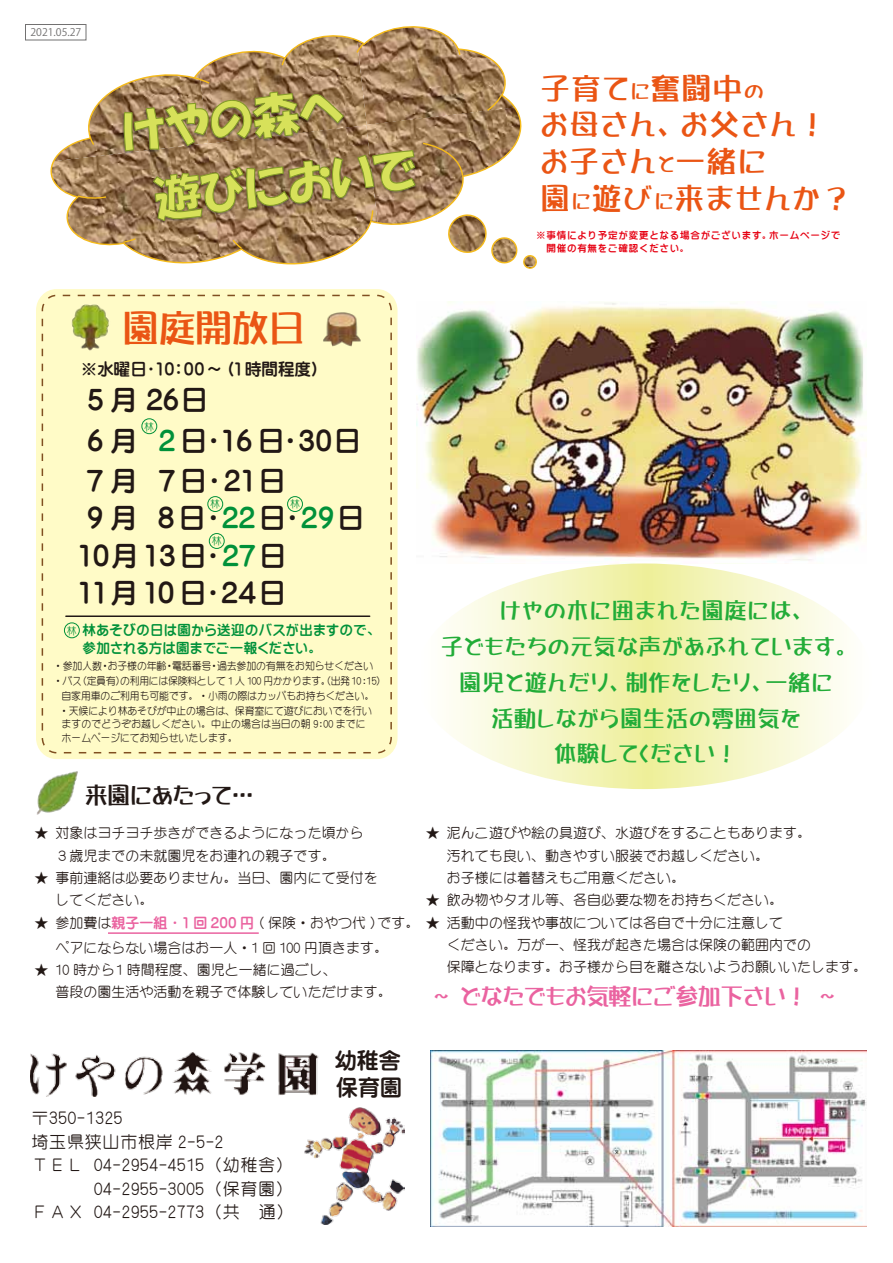
<style>
.page{position:relative;width:893px;height:1263px;background:#fff}
.page>*{position:absolute;margin:0;border:0;box-sizing:border-box;transform-origin:0 0}
.t1{font:35.85px "Highcollar PO Ptai EGP Heavy SJIS";letter-spacing:.02em;color:#ea5514}
.t2{font:28.65px/36.8px "Highcollar PO Ptai EGP Heavy SJIS";letter-spacing:.08em;color:#ea5514}
.t3{font:27.45px/40.2px "Yenti EGP Extra SJIS";letter-spacing:.05em;color:#221815}
.t4{font:22.5px "Highcollar PO Ptai EGP Heavy SJIS";color:#ea63a0}
.t5{font:22.5px "Highcollar PO Ptai EGP Heavy SJIS";color:#221815}
.t6{font:21.9px/26.4px "Yenti EG Extra SJIS";color:#221815}
.t7{font:21.6px "Highcollar PO Ptai EGP Heavy SJIS";letter-spacing:.06em;color:#22ac38}
.t8{font:17.1px "Yenti EG4 Medium SJIS";letter-spacing:.04em;color:#221815}
.t9{font:16.5px "Yenti EGP Extra SJIS";color:#221815}
.t10{font:13.95px/22.4px "Yenti EG4 Medium SJIS";color:#221815}
.t11{font:13.5px/18.6px "Yenti EGP Extra SJIS";letter-spacing:.04em;color:#00913a}
.t12{font:10.5px "Yenti EG4 Medium SJIS";letter-spacing:-.02em;color:#221815;scale:.95 1}
.t13{font:10.5px/13.5px "Yenti EG4 Medium SJIS";color:#221815;scale:.95 1}
.t14{font:10.5px "Yenti EG4 Medium SJIS";letter-spacing:-.04em;color:#221815;scale:.95 1}
.t15{font:10.5px "Koz Go Pro";color:#727171}
.t16{font:10.5px "Yenti EG4 Medium SJIS";color:#00913a;scale:.95 1}
.t17{font:9.45px/12.8px "Yenti EG Extra SJIS";letter-spacing:.08em;color:#e60012}
.s1{font-size:19.5px}
.s2{color:#00913a}
.s3{font-family:"Yenti EGP Extra SJIS";color:#ea63a0}
</style>
<div class="page">
<div style="left:25px;top:24px;width:61px;height:16px;border:1px solid #727171"></div>
<img style="left:416px;top:301px;width:450px;height:261px">
<div style="left:36px;top:289px;width:362px;height:470px;background:#fffbc7;border-radius:21px"></div>
<div style="left:42px;top:295px;width:350px;height:458px;border:2px dashed #804f21;border-radius:14px"></div>
<svg style="left:523px;top:255px;width:14px;height:13px"></svg>
<svg style="left:45px;top:24px;width:484px;height:243px"></svg>
<div style="left:523px;top:255px;width:14px;height:14px;border:1px solid #f5bb1b;border-radius:6px"></div>
<svg style="left:446px;top:212px;width:72px;height:53px"></svg>
<svg style="left:76px;top:41px;width:428px;height:209px"></svg>
<img style="left:109px;top:64px;width:320px;height:169px">
<img style="left:121px;top:90px;width:225px;height:65px">
<img style="left:150px;top:149px;width:268px;height:76px">
<svg style="left:123px;top:91px;width:294px;height:131px;background:#a59254"></svg>
<img style="left:30px;top:1052px;width:289px;height:44px">
<svg style="left:446px;top:563px;width:401px;height:226px"></svg>
<img style="left:304px;top:1107px;width:100px;height:117px">
<img style="left:71px;top:304px;width:38px;height:47px">
<img style="left:323px;top:312px;width:38px;height:35px">
<img style="left:37px;top:771px;width:41px;height:44px">
<hr style="left:108px;top:932px;width:151px;height:2px;background:#ea63a0">
<hr style="left:66px;top:615px;width:304px;height:2px;background:#221815">
<img style="left:430px;top:1051px;width:436px;height:175px">
<div style="left:141px;top:418px;width:16px;height:16px;border:1px solid #00913a;border-radius:50%"></div>
<div style="left:207px;top:496px;width:16px;height:16px;border:1px solid #00913a;border-radius:50%"></div>
<div style="left:287px;top:496px;width:16px;height:16px;border:1px solid #00913a;border-radius:50%"></div>
<div style="left:209px;top:533px;width:16px;height:16px;border:1px solid #00913a;border-radius:50%"></div>
<div style="left:64px;top:622px;width:16px;height:16px;border:1px solid #00913a;border-radius:50%"></div>
<p class="t15" style="left:30px;top:25px;width:52px">2021.05.27</p>
<h2 class="t2" style="left:541px;top:70px;width:312px">子育て<span class="s1">に</span>奮闘中<span class="s1">の<br></span>お母さん、お父さん！お子さん<span class="s1">と</span>一緒に<br>園<span class="s1">に</span>遊び<span class="s1">に</span>来ませんか？</h2>
<p class="t17" style="left:536px;top:229px;width:306px">※事情により予定が変更となる場合がございます。ホームページで　開催の有無をご確認ください。</p>
<h1 class="t1" style="left:123px;top:310px;width:183px">園庭開放日</h1>
<p class="t9" style="left:81px;top:360px;width:241px">※水曜日・10：00～（1時間程度）</p>
<h3 class="t3" style="left:87px;top:380px;width:276px">5月 26日<br>6 月 <span class="s2">2</span> 日・16 日・30日<br>7 月 7日・21日</h3>
<h3 class="t3" style="left:78px;top:499px;width:288px;line-height:37.3px;text-indent:8px">9 月 8日・<span class="s2">22</span>日・<span class="s2">29</span>日<br>10月 13日・<span class="s2">27</span>日<br>11月 10 日・24日</h3>
<p class="t16" style="left:144px;top:421px;width:12px">林</p>
<p class="t16" style="left:210px;top:499px;width:12px">林</p>
<p class="t16" style="left:290px;top:499px;width:12px">林</p>
<p class="t16" style="left:212px;top:536px;width:12px">林</p>
<p class="t11" style="left:82px;top:620px;width:296px">林あそびの日は園から送迎のバスが出ますので、参加される方は園までご一報ください。</p>
<p class="t12" style="left:53px;top:660px;width:339px">・参加人数・お子様の年齢・電話番号・過去参加の有無をお知らせください</p>
<p class="t14" style="left:53px;top:675px;width:352px">・バス（定員有）の利用には保険料として 1 人 100 円かかります。（出発10：15）</p>
<p class="t12" style="left:62px;top:690px;width:331px">自家用車のご利用も可能です。・小雨の際はカッパもお持ちください。</p>
<p class="t12" style="left:59px;top:705px;width:331px">・天候により林あそびが中止の場合は、保育室にて遊びにおいでを行い</p>
<p class="t13" style="left:62px;top:717px;width:322px">ますのでどうぞお越しください。中止の場合は当日の朝 9:00 までにホームページにてお知らせいたします。</p>
<p class="t16" style="left:67px;top:625px;width:12px">林</p>
<h3 class="t5" style="left:85px;top:783px;width:171px">来園にあたって…</h3>
<p class="t10" style="left:34px;top:822px;width:331px">★ 対象はヨチヨチ歩きができるようになった頃から　 ３歳児までの未就園児をお連れの親子です。</p>
<p class="t10" style="left:56px;top:867px;width:324px;text-indent:-21px">★ 事前連絡は必要ありません。当日、園内にて受付をしてください。</p>
<p class="t10" style="left:56px;top:910px;width:365px;line-height:25.3px;text-indent:-21px">★ 参加費は<span class="s3">親子一組・ 1 回 200 円</span> ( 保険・おやつ代 )です。ペアにならない場合はお一人・1 回 100 円頂きます。</p>
<p class="t10" style="left:56px;top:959px;width:338px;text-indent:-21px">★ 10 時から1 時間程度、園児と一緒に過ごし、<br>普段の園生活や活動を親子で体験していただけます。</p>
<h3 class="t7" style="left:500px;top:599px;width:308px">けやの木に囲まれた園庭には、</h3>
<h3 class="t7" style="left:441px;top:635px;width:411px">子どもたちの元気な声があふれています。</h3>
<h3 class="t7" style="left:460px;top:671px;width:374px">園児と遊んだり、制作をしたり、一緒に</h3>
<h3 class="t7" style="left:491px;top:707px;width:311px">活動しながら園生活の雰囲気を</h3>
<h3 class="t7" style="left:554px;top:743px;width:184px">体験してください！</h3>
<p class="t10" style="left:447px;top:822px;width:366px;text-indent:-21px">★ 泥んこ遊びや絵の具遊び、水遊びをすることもあります。汚れても良い、動きやすい服装でお越しください。<br>お子様には着替えもご用意ください。</p>
<p class="t10" style="left:426px;top:889px;width:359px">★ 飲み物やタオル等、各自必要な物をお持ちください。</p>
<p class="t10" style="left:447px;top:911px;width:422px;text-indent:-21px">★ 活動中の怪我や事故については各自で十分に注意して<br>ください。万が一、怪我が起きた場合は保険の範囲内での<br>保障となります。お子様から目を離さないようお願いいたします。</p>
<h3 class="t4" style="left:430px;top:985px;width:410px">～ どなたでもお気軽にご参加下さい！ ～</h3>
<p class="t8" style="left:31px;top:1109px;width:92px">〒350-1325</p>
<p class="t8" style="left:31px;top:1133px;width:194px">埼玉県狭山市根岸 2-5-2</p>
<p class="t8" style="left:31px;top:1156px;width:263px">ＴＥＬ 04-2954-4515（幼稚舎）</p>
<p class="t8" style="left:94px;top:1180px;width:201px">04-2955-3005（保育園）</p>
<p class="t8" style="left:31px;top:1204px;width:264px">ＦＡＸ 04-2955-2773（共 通）</p>
<h3 class="t6" style="left:335px;top:1047px;width:69px">幼稚舎保育園</h3>
</div>
